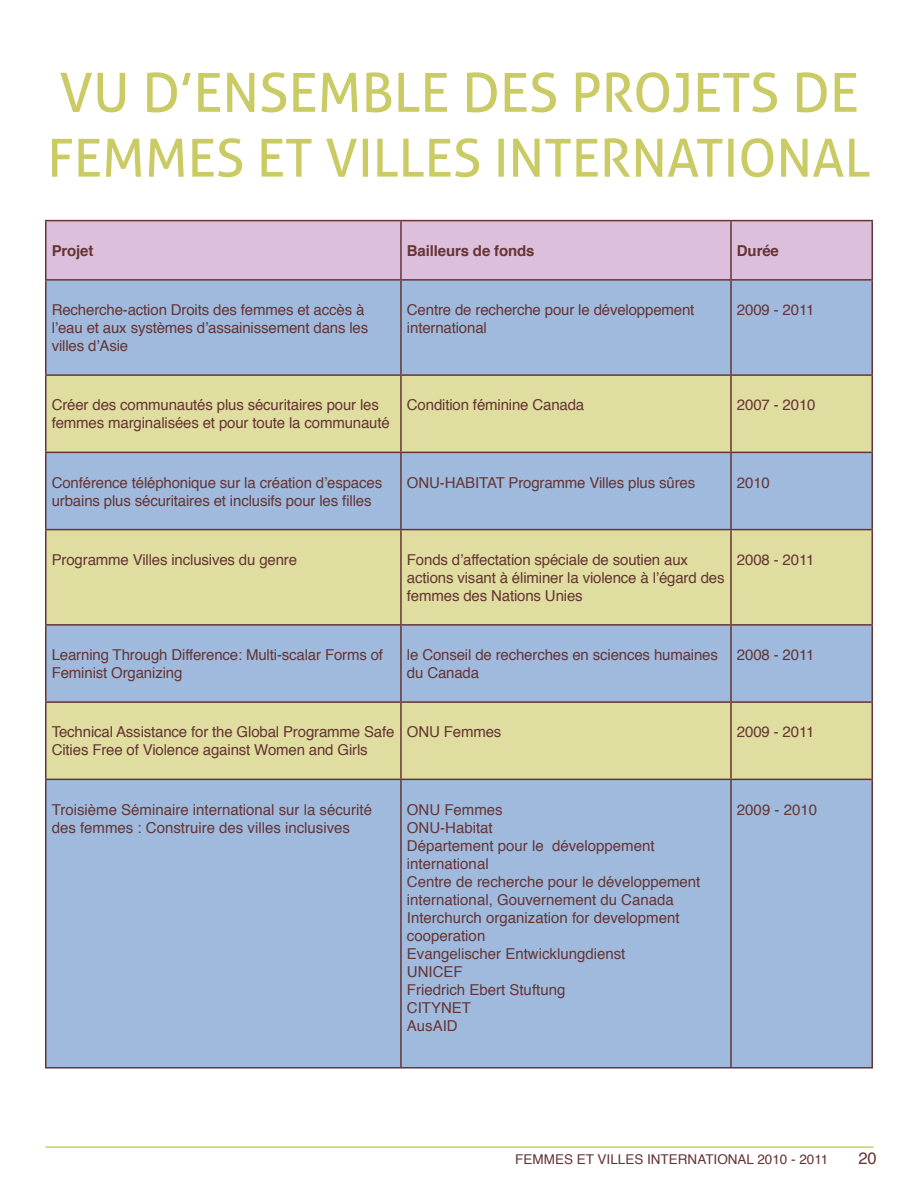
<style>
.page{position:relative;width:918px;height:1188px;background:#fff}
.page>*{position:absolute;margin:0;border:0;box-sizing:border-box;transform-origin:0 0}
.t1{font:54px "Aller";color:#cbcb65}
.t2{font:52.5px "Aller";color:#cbcb65}
.t3{font:16.5px "Helvetica";color:#663434}
.t4{font:15px/18px "Helvetica";letter-spacing:-.01em;color:#663434}
.t5{font:700 15px "Helvetica";letter-spacing:-.01em;color:#663434}
.t6{font:13.5px "Helvetica";color:#663434}
</style>
<div class="page">
<div style="left:46px;top:221px;width:826px;height:58px;background:#dcbfdc"></div>
<div style="left:46px;top:281px;width:826px;height:786px;background:#9fbadd"></div>
<svg style="left:46px;top:376px;width:826px;height:403px;background:#c6ceb5"></svg>
<hr style="left:45px;top:220px;width:356px;height:1px;background:#663434">
<hr style="left:45px;top:221px;width:1px;height:58px;background:#663434">
<hr style="left:401px;top:220px;width:330px;height:1px;background:#663434">
<hr style="left:400px;top:221px;width:2px;height:58px;background:#663434">
<hr style="left:731px;top:220px;width:142px;height:1px;background:#663434">
<hr style="left:730px;top:221px;width:2px;height:58px;background:#663434">
<hr style="left:872px;top:221px;width:1px;height:58px;background:#663434">
<hr style="left:45px;top:279px;width:356px;height:2px;background:#663434">
<hr style="left:45px;top:281px;width:1px;height:93px;background:#663434">
<hr style="left:401px;top:279px;width:330px;height:2px;background:#663434">
<hr style="left:400px;top:281px;width:2px;height:93px;background:#663434">
<hr style="left:731px;top:279px;width:142px;height:2px;background:#663434">
<hr style="left:730px;top:281px;width:2px;height:93px;background:#663434">
<hr style="left:872px;top:281px;width:1px;height:93px;background:#663434">
<hr style="left:45px;top:374px;width:356px;height:2px;background:#663434">
<hr style="left:45px;top:376px;width:1px;height:76px;background:#663434">
<hr style="left:401px;top:374px;width:330px;height:2px;background:#663434">
<hr style="left:400px;top:376px;width:2px;height:76px;background:#663434">
<hr style="left:731px;top:374px;width:142px;height:2px;background:#663434">
<hr style="left:730px;top:376px;width:2px;height:76px;background:#663434">
<hr style="left:872px;top:376px;width:1px;height:76px;background:#663434">
<hr style="left:45px;top:452px;width:356px;height:1px;background:#663434">
<hr style="left:45px;top:453px;width:1px;height:76px;background:#663434">
<hr style="left:401px;top:452px;width:330px;height:1px;background:#663434">
<hr style="left:400px;top:453px;width:2px;height:76px;background:#663434">
<hr style="left:731px;top:452px;width:142px;height:1px;background:#663434">
<hr style="left:730px;top:453px;width:2px;height:76px;background:#663434">
<hr style="left:872px;top:453px;width:1px;height:76px;background:#663434">
<hr style="left:45px;top:529px;width:356px;height:1px;background:#663434">
<hr style="left:45px;top:530px;width:1px;height:94px;background:#663434">
<hr style="left:401px;top:529px;width:330px;height:1px;background:#663434">
<hr style="left:400px;top:530px;width:2px;height:94px;background:#663434">
<hr style="left:731px;top:529px;width:142px;height:1px;background:#663434">
<hr style="left:730px;top:530px;width:2px;height:94px;background:#663434">
<hr style="left:872px;top:530px;width:1px;height:94px;background:#663434">
<hr style="left:45px;top:624px;width:356px;height:2px;background:#663434">
<hr style="left:45px;top:626px;width:1px;height:75px;background:#663434">
<hr style="left:401px;top:624px;width:330px;height:2px;background:#663434">
<hr style="left:400px;top:626px;width:2px;height:75px;background:#663434">
<hr style="left:731px;top:624px;width:142px;height:2px;background:#663434">
<hr style="left:730px;top:626px;width:2px;height:75px;background:#663434">
<hr style="left:872px;top:626px;width:1px;height:75px;background:#663434">
<hr style="left:45px;top:701px;width:356px;height:2px;background:#663434">
<hr style="left:45px;top:703px;width:1px;height:76px;background:#663434">
<hr style="left:401px;top:701px;width:330px;height:2px;background:#663434">
<hr style="left:400px;top:703px;width:2px;height:76px;background:#663434">
<hr style="left:731px;top:701px;width:142px;height:2px;background:#663434">
<hr style="left:730px;top:703px;width:2px;height:76px;background:#663434">
<hr style="left:872px;top:703px;width:1px;height:76px;background:#663434">
<hr style="left:45px;top:779px;width:356px;height:1px;background:#663434">
<hr style="left:45px;top:780px;width:1px;height:287px;background:#663434">
<hr style="left:401px;top:779px;width:330px;height:1px;background:#663434">
<hr style="left:400px;top:780px;width:2px;height:287px;background:#663434">
<hr style="left:731px;top:779px;width:142px;height:1px;background:#663434">
<hr style="left:730px;top:780px;width:2px;height:287px;background:#663434">
<hr style="left:872px;top:780px;width:1px;height:287px;background:#663434">
<hr style="left:45px;top:1067px;width:356px;height:2px;background:#663434">
<hr style="left:401px;top:1067px;width:330px;height:2px;background:#663434">
<hr style="left:731px;top:1067px;width:142px;height:2px;background:#663434">
<hr style="left:45px;top:1146px;width:828px;height:2px;background:#cbcb65">
<h1 class="t1" style="left:59px;top:60px;width:434px">VU D’ENSEMBLE DES</h1>
<h1 class="t1" style="left:571px;top:60px;width:92px">PROJETS</h1>
<h1 class="t1" style="left:792px;top:60px;width:31px">DE</h1>
<h2 class="t2" style="left:47px;top:126px;width:61px">FEMMES</h2>
<h2 class="t2" style="left:257px;top:126px;width:95px">ET VILLES</h2>
<h2 class="t2" style="left:494px;top:126px;width:368px">I NTERNATI ONAL</h2>
<p class="t5" style="left:52px;top:238px;width:43px">Projet</p>
<p class="t5" style="left:407px;top:238px;width:129px">Bailleurs de fonds</p>
<p class="t5" style="left:737px;top:238px;width:43px">Durée</p>
<p class="t4" style="left:52px;top:301px;width:318px">Recherche-action Droits des femmes et accès à l’eau et aux systèmes d’assainissement dans les villes d’Asie</p>
<p class="t4" style="left:407px;top:301px;width:289px">Centre de recherche pour le développement international</p>
<p class="t4" style="left:737px;top:301px;width:79px">2009 - 2011</p>
<p class="t4" style="left:52px;top:397px;width:340px">Créer des communautés plus sécuritaires pour les femmes marginalisées et pour toute la communauté</p>
<p class="t4" style="left:407px;top:397px;width:179px">Condition féminine Canada</p>
<p class="t4" style="left:737px;top:397px;width:80px">2007 - 2010</p>
<p class="t4" style="left:52px;top:474px;width:332px">Conférence téléphonique sur la création d’espaces urbains plus sécuritaires et inclusifs pour les filles</p>
<p class="t4" style="left:407px;top:474px;width:290px">ONU-HABITAT Programme Villes plus sûres</p>
<p class="t4" style="left:737px;top:474px;width:34px">2010</p>
<p class="t4" style="left:52px;top:551px;width:247px">Programme Villes inclusives du genre</p>
<p class="t4" style="left:407px;top:551px;width:319px">Fonds d’affectation spéciale de soutien aux actions visant à éliminer la violence à l’égard des femmes des Nations Unies</p>
<p class="t4" style="left:737px;top:551px;width:79px">2008 - 2011</p>
<p class="t4" style="left:52px;top:646px;width:333px">Learning Through Difference: Multi-scalar Forms of<br>Feminist Organizing</p>
<p class="t4" style="left:407px;top:646px;width:313px">le Conseil de recherches en sciences humaines du Canada</p>
<p class="t4" style="left:737px;top:646px;width:79px">2008 - 2011</p>
<p class="t4" style="left:52px;top:724px;width:344px">Technical Assistance for the Global Programme Safe<br>Cities Free of Violence against Women and Girls</p>
<p class="t4" style="left:407px;top:724px;width:96px">ONU Femmes</p>
<p class="t4" style="left:737px;top:724px;width:79px">2009 - 2011</p>
<p class="t4" style="left:52px;top:801px;width:322px">Troisième Séminaire international sur la sécurité des femmes : Construire des villes inclusives</p>
<p class="t4" style="left:407px;top:801px;width:295px">ONU Femmes<br>ONU-Habitat<br>Département pour le développement international<br>Centre de recherche pour le développement international, Gouvernement du Canada<br>Interchurch organization for development cooperation<br>Evangelischer Entwicklungdienst<br>UNICEF<br>Friedrich Ebert Stuftung<br>CITYNET<br>AusAID</p>
<p class="t4" style="left:737px;top:801px;width:82px">2009 - 2010</p>
<p class="t6" style="left:515px;top:1149px;width:191px">FEMMES ET VILLES Internatio</p>
<p class="t6" style="left:728px;top:1149px;width:102px">nal 2010 - 2011</p>
<p class="t3" style="left:858px;top:1145px;width:20px">20</p>
</div>
